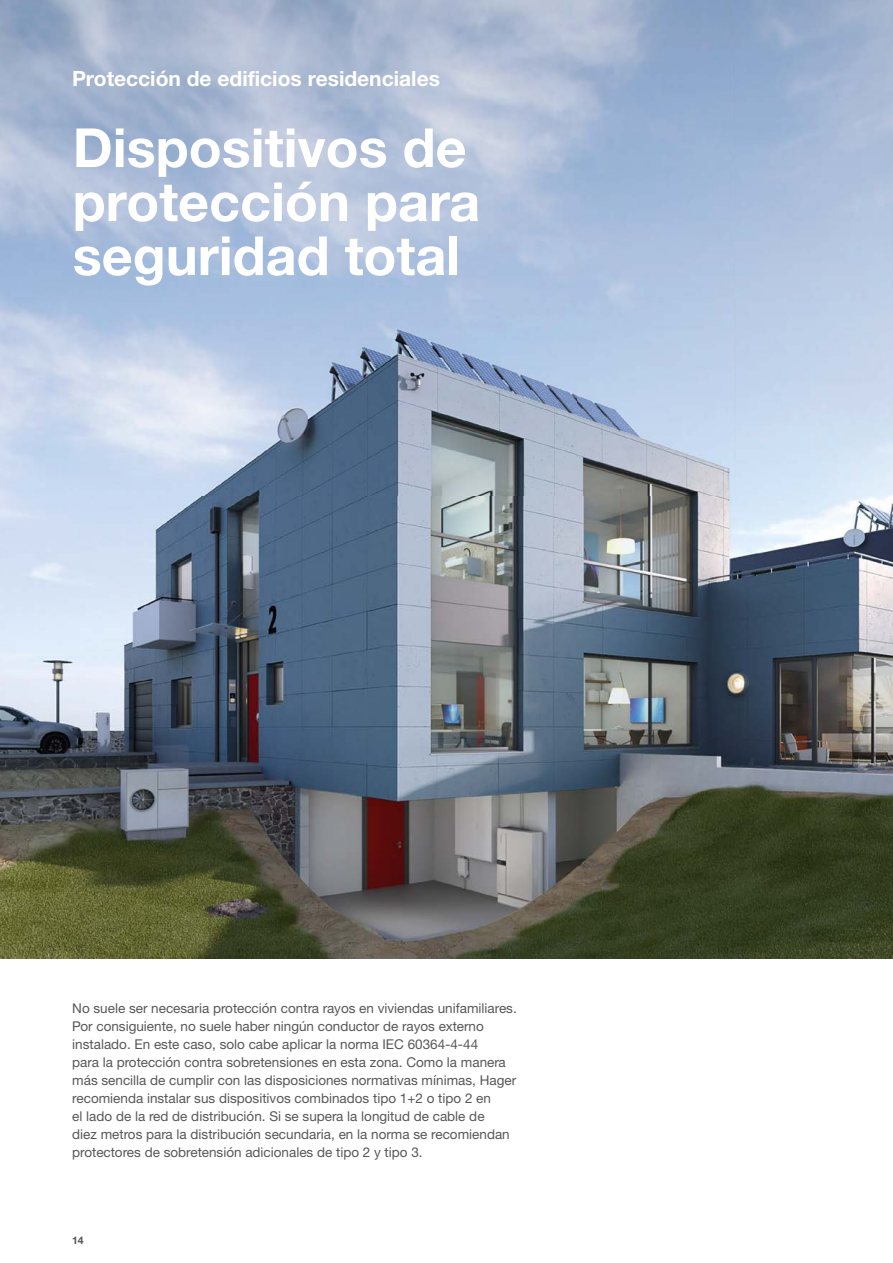
<style>
.page{position:relative;width:893px;height:1263px;background:#fff}
.page>*{position:absolute;margin:0;border:0;box-sizing:border-box;transform-origin:0 0}
.t1{font:700 54px/54px "Helvetica Neue LTW1 G";color:#fff}
.t2{font:700 21px "Helvetica Neue LTW1 G";color:#fff}
.t3{font:13.5px/18px "Helvetica Neue LTW1 G";color:#575756}
.t4{font:700 10.5px "Helvetica Neue LTW1 G";color:#575756}
</style>
<div class="page">
<img style="left:0;top:0;width:893px;height:959px">
<h2 class="t2" style="left:72px;top:66px;width:369px">Protección de edificios residenciales</h2>
<h1 class="t1" style="left:73px;top:120px;width:409px">Dispositivos de protección para seguridad total</h1>
<p class="t3" style="left:72px;top:999px;width:446px">No suele ser necesaria protección contra rayos en viviendas unifamiliares.<br>Por consiguiente, no suele haber ningún conductor de rayos externo instalado. En este caso, solo cabe aplicar la norma IEC 60364-4-44<br>para la protección contra sobretensiones en esta zona. Como la manera más sencilla de cumplir con las disposiciones normativas mínimas, Hager recomienda instalar sus dispositivos combinados tipo 1+2 o tipo 2 en<br>el lado de la red de distribución. Si se supera la longitud de cable de<br>diez metros para la distribución secundaria, en la norma se recomiendan protectores de sobretensión adicionales de tipo 2 y tipo 3.</p>
<p class="t4" style="left:72px;top:1233px;width:13px">14</p>
</div>
